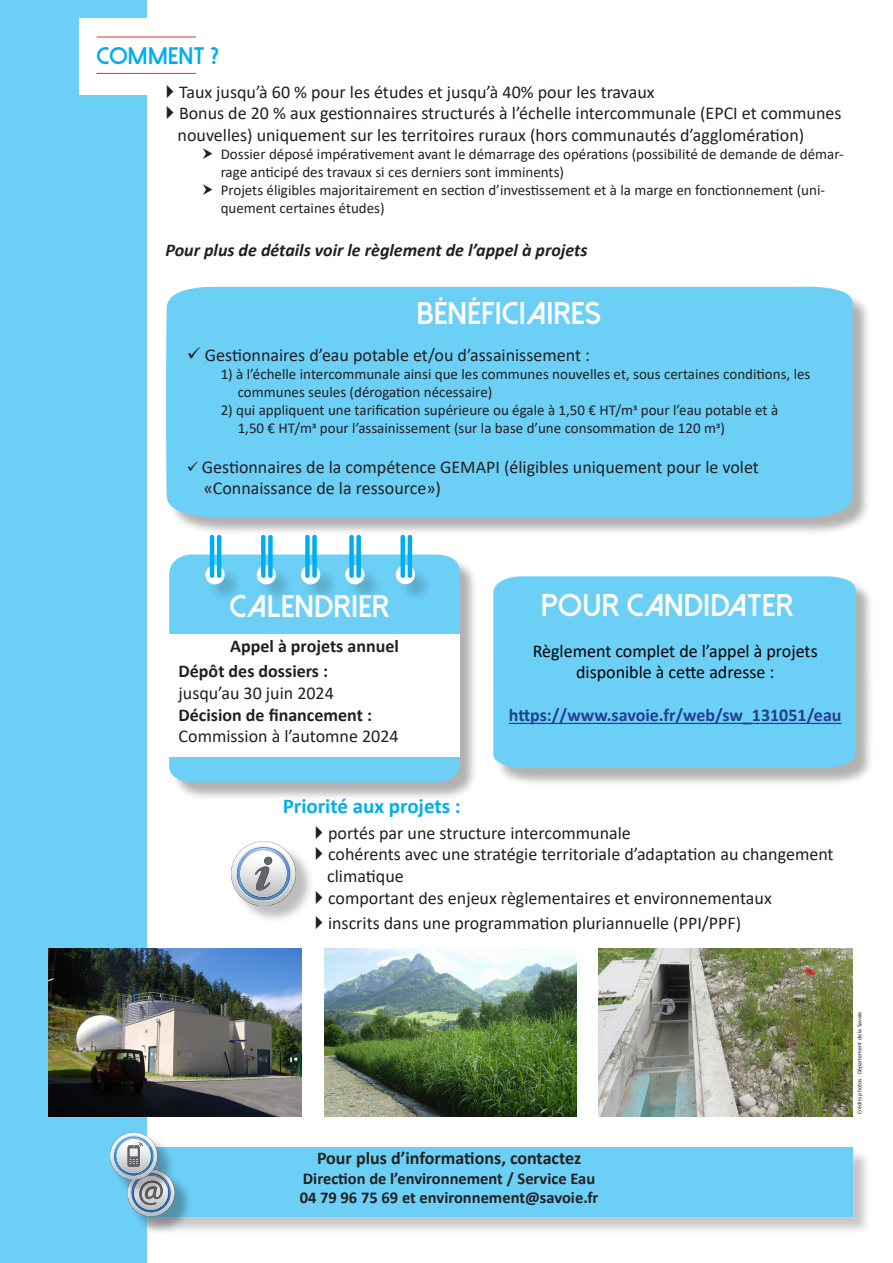
<style>
.page{position:relative;width:893px;height:1263px;background:#fff}
.page>*{position:absolute;margin:0;border:0;box-sizing:border-box;transform-origin:0 0}
.t1{font:800 31.5px "Dolce Vita";color:#fff}
.Rubrique{font:800 24px "Dolce Vita";color:#00aeef}
.Texte{font:700 21px "Calibri";color:#00aeef}
.Texte-2{font:18px/21.6px "Calibri";color:#231f20}
.Texte-3{font:700 18px "Calibri";color:#231f20}
.Style_de_paragraphe{font:18px "Calibri";color:#000}
.Texte-4{font:italic 700 18px "Calibri";color:#231f20}
.Style_de_paragraphe-2{font:700 18px "Calibri";color:#253f8e}
.t2{font:700 16.5px "Calibri";color:#231f20}
.Texte-5{font:15px/18px "Calibri";color:#231f20}
.Texte-6{font:6px "Calibri";color:#231f20}
</style>
<div class="page">
<div style="left:109px;top:1149px;width:762px;height:86px;background:#231f20;opacity:.25"></div>
<div style="left:107px;top:1147px;width:746px;height:69px;background:#6bcff6"></div>
<div style="left:0;top:0;width:146px;height:1263px;background:#6bcff6"></div>
<div style="left:79px;top:18px;width:168px;height:77px;background:#fff"></div>
<hr style="left:97px;top:37px;width:99px;height:1px;background:#ee2e22">
<hr style="left:97px;top:73px;width:99px;height:1px;background:#ee2e22">
<img style="left:49px;top:948px;width:252px;height:168px">
<img style="left:324px;top:948px;width:252px;height:168px">
<img style="left:599px;top:948px;width:254px;height:168px">
<div style="left:171px;top:557px;width:307px;height:244px;background:#231f20;opacity:.35"></div>
<div style="left:169px;top:554px;width:291px;height:229px;background:#6bcff6"></div>
<div style="left:208px;top:568px;width:35px;height:34px;background:#231f20;opacity:.2"></div>
<svg style="left:205px;top:565px;width:20px;height:19px"></svg>
<div style="left:259px;top:568px;width:35px;height:34px;background:#231f20;opacity:.2"></div>
<svg style="left:257px;top:565px;width:19px;height:19px"></svg>
<div style="left:304px;top:568px;width:34px;height:34px;background:#231f20;opacity:.2"></div>
<div style="left:301px;top:565px;width:19px;height:19px;background:#fff;border-radius:50%"></div>
<div style="left:348px;top:568px;width:35px;height:34px;background:#231f20;opacity:.2"></div>
<svg style="left:345px;top:565px;width:20px;height:19px"></svg>
<div style="left:399px;top:568px;width:34px;height:34px;background:#231f20;opacity:.2"></div>
<svg style="left:396px;top:565px;width:19px;height:19px"></svg>
<hr style="left:210px;top:537px;width:4px;height:39px;background:#00aeef">
<hr style="left:217px;top:537px;width:4px;height:39px;background:#00aeef">
<div style="left:261px;top:537px;width:5px;height:39px;background:#00aeef"></div>
<div style="left:268px;top:537px;width:5px;height:39px;background:#00aeef"></div>
<div style="left:305px;top:537px;width:5px;height:39px;background:#00aeef"></div>
<div style="left:312px;top:537px;width:5px;height:39px;background:#00aeef"></div>
<div style="left:349px;top:537px;width:5px;height:39px;background:#00aeef"></div>
<div style="left:356px;top:537px;width:5px;height:39px;background:#00aeef"></div>
<hr style="left:401px;top:537px;width:4px;height:39px;background:#00aeef">
<hr style="left:408px;top:537px;width:4px;height:39px;background:#00aeef">
<div style="left:495px;top:579px;width:380px;height:208px;background:#231f20;opacity:.35"></div>
<div style="left:493px;top:576px;width:363px;height:192px;background:#6bcff6"></div>
<hr style="left:509px;top:723px;width:332px;height:1px;background:#253f8e">
<div style="left:169px;top:634px;width:290px;height:122px;background:#fff"></div>
<div style="left:130px;top:1172px;width:63px;height:62px;background:#231f20;opacity:.35"></div>
<img style="left:110px;top:1132px;width:65px;height:84px">
<div style="left:234px;top:844px;width:80px;height:80px;background:#231f20;opacity:.3"></div>
<svg style="left:231px;top:841px;width:65px;height:64px"></svg>
<div style="left:168px;top:289px;width:703px;height:247px;background:#231f20;opacity:.35"></div>
<div style="left:166px;top:286px;width:687px;height:236px;background:#6bcff6"></div>
<p class="Rubrique" style="left:97px;top:43px;width:124px">COMMENT ?</p>
<p class="Texte-2" style="left:179px;top:80px;width:477px">Taux jusqu’à 60 % pour les études et jusqu’à 40% pour les travaux</p>
<p class="Texte-2" style="left:179px;top:102px;width:664px">Bonus de 20 % aux gestionnaires structurés à l’échelle intercommunale (EPCI et communes</p>
<p class="Texte-2" style="left:178px;top:124px;width:628px">nouvelles) uniquement sur les territoires ruraux (hors communautés d’agglomération)</p>
<p class="Texte-5" style="left:221px;top:144px;width:624px">Dossier déposé impérativement avant le démarrage des opérations (possibilité de demande de démar&shy;rage anticipé des travaux si ces derniers sont imminents)</p>
<p class="Texte-5" style="left:221px;top:180px;width:606px">Projets éligibles majoritairement en section d’investissement et à la marge en fonctionnement (uni&shy;quement certaines études)</p>
<p class="Texte-4" style="left:165px;top:237px;width:424px">Pour plus de détails voir le règlement de l’appel à projets</p>
<p class="t1" style="left:417px;top:297px;width:186px">BÉNÉFICIAIRES</p>
<p class="Texte-2" style="left:187px;top:344px;width:405px">✓ Gestionnaires d’eau potable et/ou d’assainissement :</p>
<p class="Texte-5" style="left:238px;top:364px;width:574px;text-indent:-17px">1) à l’échelle intercommunale ainsi que les communes nouvelles et, sous certaines conditions, les communes seules (dérogation nécessaire)</p>
<p class="Texte-5" style="left:238px;top:400px;width:542px;text-indent:-17px">2) qui appliquent une tarification supérieure ou égale à 1,50 € HT/m3 pour l’eau potable et à<br>1,50 € HT/m3 pour l’assainissement (sur la base d’une consommation de 120 m3)</p>
<p class="Texte-2" style="left:204px;top:455px;width:557px;text-indent:-17px">✓ Gestionnaires de la compétence GEMAPI (éligibles uniquement pour le volet «Connaissance de la ressource»)</p>
<p class="t1" style="left:229px;top:590px;width:161px">CALENDRIER</p>
<p class="Texte-3" style="left:230px;top:633px;width:170px">Appel à projets annuel</p>
<p class="Texte-3" style="left:179px;top:659px;width:151px">Dépôt des dossiers :</p>
<p class="Texte-2" style="left:179px;top:682px;width:157px">jusqu’au 30 juin 2024</p>
<p class="Texte-3" style="left:179px;top:702px;width:195px">Décision de financement :</p>
<p class="Texte-2" style="left:179px;top:725px;width:221px">Commission à l’automne 2024</p>
<p class="Texte" style="left:283px;top:791px;width:179px">Priorité aux projets :</p>
<p class="t1" style="left:541px;top:589px;width:254px">POUR CANDIDATER</p>
<p class="Style_de_paragraphe" style="left:533px;top:638px;width:286px">Règlement complet de l’appel à projets</p>
<p class="Style_de_paragraphe" style="left:576px;top:660px;width:200px">disponible à cette adresse :</p>
<p class="Style_de_paragraphe-2" style="left:509px;top:703px;width:334px">https://www.savoie.fr/web/sw_131051/eau</p>
<p class="Texte-2" style="left:328px;top:821px;width:304px">portés par une structure intercommunale</p>
<p class="Texte-2" style="left:327px;top:843px;width:508px">cohérents avec une stratégie territoriale d’adaptation au changement climatique</p>
<p class="Texte-2" style="left:328px;top:886px;width:445px">comportant des enjeux règlementaires et environnementaux</p>
<p class="Texte-2" style="left:328px;top:912px;width:415px">inscrits dans une programmation pluriannuelle (PPI/PPF)</p>
<p class="Texte-3" style="left:317px;top:1145px;width:266px">Pour plus d’informations, contactez</p>
<p class="t2" style="left:303px;top:1166px;width:294px">Direction de l’environnement / Service Eau</p>
<p class="t2" style="left:300px;top:1186px;width:300px">04 79 96 75 69 et environnement@savoie.fr</p>
<p class="Texte-6" style="left:855px;top:1114px;width:104px;rotate:-90deg">Crédits photos : Département de la Savoie</p>
</div>
